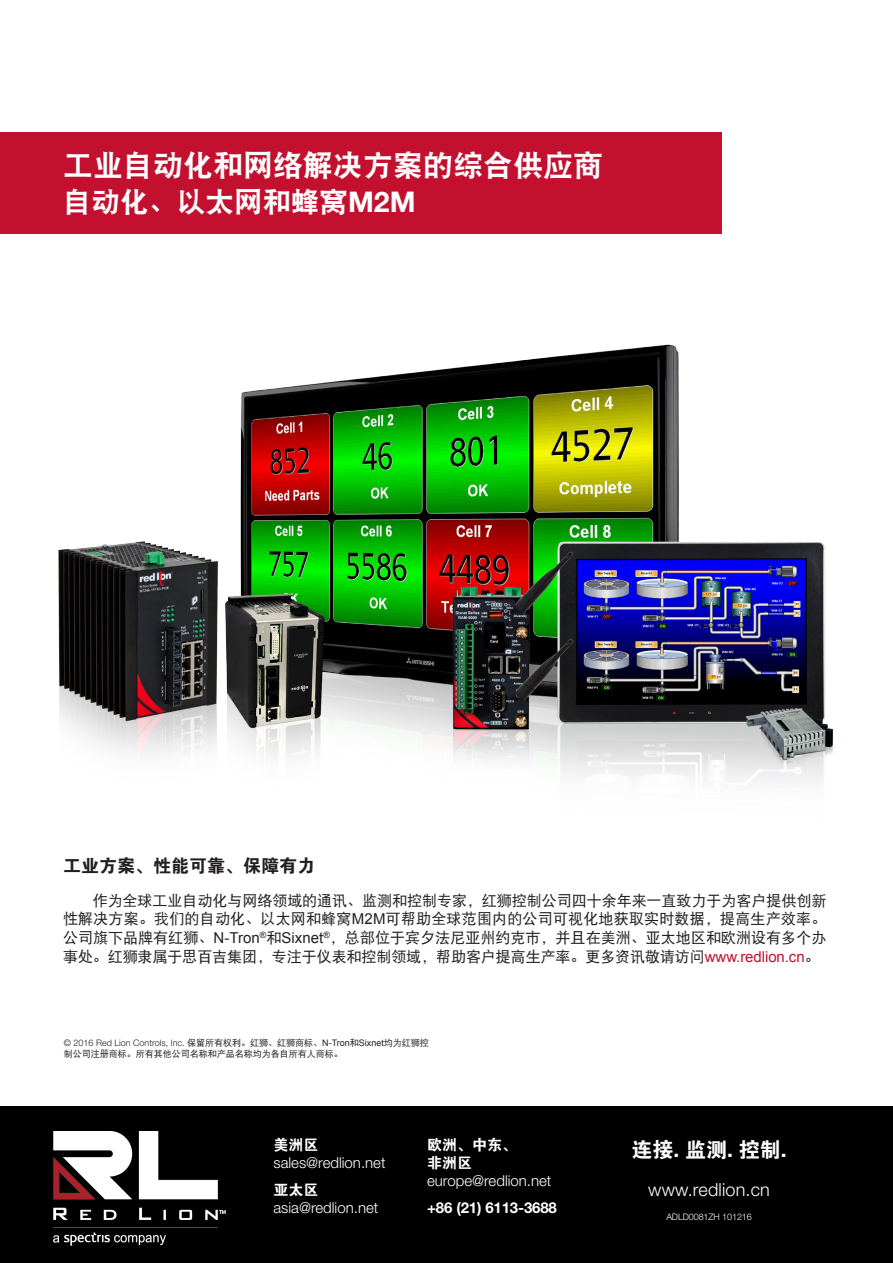
<style>
.page{position:relative;width:893px;height:1263px;background:#fff}
.page>*{position:absolute;margin:0;border:0;box-sizing:border-box;transform-origin:0 0}
.t1{font:30px "DF Hei GB W9";color:#fff}
.t2{font:28.5px "DF Hei GB W9";color:#fff}
.t3{font:21px "FZDHTK GBK1 0";color:#fff}
.t4{font:18px "FZDHTK GBK1 0";color:#231f20}
.t5{font:300 18px "Helvetica Neue LT Std";letter-spacing:.01em;color:#fff}
.t6{font:15px/18.8px "DF Hei GB W5";letter-spacing:-.005em;color:#231f20;text-align:justify}
.t7{font:300 15px/18px "Helvetica Neue LT Std";color:#fff}
.t8{font:700 15px "Helvetica Neue LT Std";letter-spacing:-.01em;color:#fff}
.t9{font:9px/10.5px "DF Hei GB W5";color:#231f20}
.t10{font:300 9px "Helvetica Neue LT Std";letter-spacing:-.01em;color:#fff}
.s1{font-family:"Helvetica Neue LT Std";font-weight:700}
.s2{font-family:"Arial"}
.s3{font-family:"Arial";color:#c3102f}
.s4{font-family:"Helvetica Neue LT Std";font-weight:300}
.s5{font-family:"FZDHTK GBK1 0";font-weight:400}
</style>
<div class="page">
<img style="left:58px;top:344px;width:775px;height:439px">
<div style="left:0;top:1106px;width:893px;height:157px;background:#000"></div>
<div style="left:0;top:133px;width:722px;height:101px;background:#c3102f"></div>
<img style="left:54px;top:1131px;width:171px;height:114px">
<p class="t1" style="left:63px;top:149px;width:541px">工业自动化和网络解决方案的综合供应商</p>
<p class="t2" style="left:63px;top:186px;width:354px">自动化、以太网和蜂窝<span class="s1">M2M</span></p>
<p class="t4" style="left:63px;top:856px;width:253px">工业方案、性能可靠、保障有力</p>
<p class="t6" style="left:63px;top:891px;width:765px;text-indent:30px">作为全球工业自动化与网络领域的通讯、监测和控制专家，红狮控制公司四十余年来一直致力于为客户提供创新性解决方案。我们的自动化、以太网和蜂窝<span class="s2">M2M</span>可帮助全球范围内的公司可视化地获取实时数据，提高生产效率。公司旗下品牌有红狮、<span class="s2">N-Tron</span><sup>®</sup>和<span class="s2">Sixnet</span><sup>®</sup>，总部位于宾夕法尼亚州约克市，并且在美洲、亚太地区和欧洲设有多个办事处。红狮隶属于思百吉集团，专注于仪表和控制领域，帮助客户提高生产率。更多资讯敬请访问<span class="s3">www.redlion.cn</span>。</p>
<p class="t9" style="left:64px;top:1037px;width:367px"><span class="s4">© 2016 Red Lion Controls, Inc.</span> 保留所有权利。红狮、红狮商标、<span class="s2">N-Tron</span>和<span class="s2">Sixnet</span>均为红狮控制公司注册商标。所有其他公司名称和产品名称均为各自所有人商标。</p>
<p class="t7" style="left:273px;top:1135px;width:114px"><span class="s5">美洲区</span>sales@redlion.net</p>
<p class="t7" style="left:273px;top:1180px;width:106px"><span class="s5">亚太区</span>asia@redlion.net</p>
<p class="t7" style="left:427px;top:1135px;width:126px"><span class="s5">欧洲、中东、<br>非洲区</span>europe@redlion.net</p>
<p class="t8" style="left:427px;top:1198px;width:131px">+86 (21) 6113-3688</p>
<p class="t3" style="left:631px;top:1138px;width:157px">连接<span class="s1">.</span> 监测<span class="s1">.</span> 控制<span class="s1">.</span></p>
<p class="t5" style="left:648px;top:1178px;width:123px">www.redlion.cn</p>
<p class="t10" style="left:666px;top:1211px;width:87px">ADLD0081ZH 101216</p>
</div>
